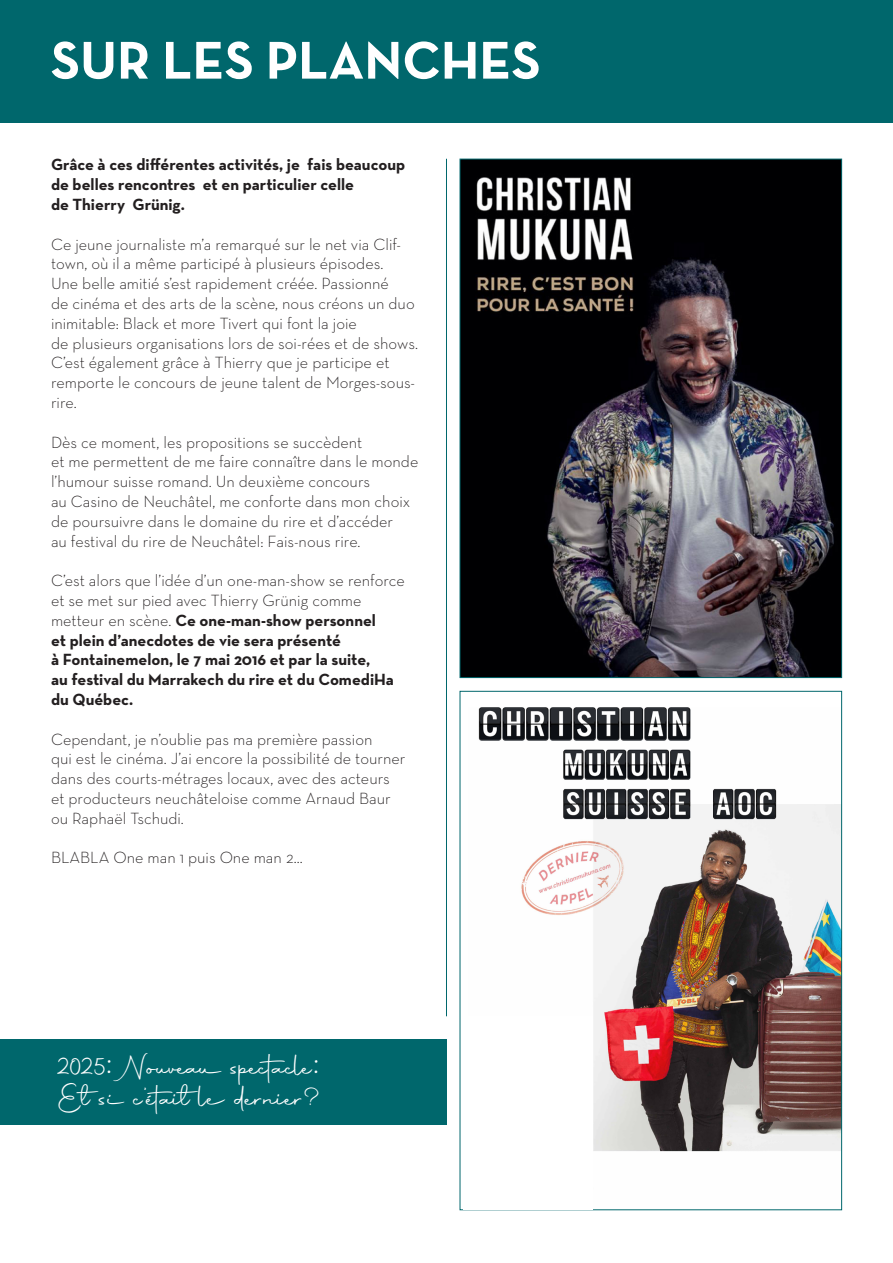
<style>
.page{position:relative;width:893px;height:1263px;background:#fff}
.page>*{position:absolute;margin:0;border:0;box-sizing:border-box;transform-origin:0 0}
.t1{font:700 54px "Neutra Text";color:#fff}
.t2{font:31.5px "Autography";color:#fff}
.t3{font:300 16.5px/19.8px "Neutra Text";color:#231f20}
.t4{font:700 16.5px/19.8px "Neutra Text";color:#231f20}
.s1{font-weight:300}
</style>
<div class="page">
<div style="left:0;top:0;width:893px;height:122px;background:#00676c"></div>
<div style="left:0;top:1040px;width:446px;height:85px;background:#00676c"></div>
<hr style="left:446px;top:159px;width:1px;height:857px;background:#00676c">
<img style="left:478px;top:707px;width:362px;height:445px">
<img style="left:462px;top:161px;width:378px;height:515px">
<div style="left:463px;top:1016px;width:130px;height:193px;background:#fff"></div>
<p class="t1" style="left:51px;top:27px;width:491px">SUR LES PLANCHES</p>
<p class="t4" style="left:51px;top:154px;width:356px">Grâce à ces différentes activités, je fais beaucoup de belles rencontres et en particulier celle</p>
<p class="t4" style="left:51px;top:194px;width:135px">de Thierry Grünig.</p>
<p class="t3" style="left:51px;top:234px;width:351px">Ce jeune journaliste m’a remarqué sur le net via Clif&shy;town, où il a même participé à plusieurs épisodes.</p>
<p class="t3" style="left:51px;top:273px;width:339px">Une belle amitié s’est rapidement créée. Passionné</p>
<p class="t3" style="left:51px;top:293px;width:365px">de cinéma et des arts de la scène, nous créons un duo inimitable: Black et more Tivert qui font la joie</p>
<p class="t3" style="left:51px;top:333px;width:368px">de plusieurs organisations lors de soi-rées et de shows.<br>C’est également grâce à Thierry que je participe et remporte le concours de jeune talent de Morges-sous&shy;rire.</p>
<p class="t3" style="left:51px;top:432px;width:313px">Dès ce moment, les propositions se succèdent</p>
<p class="t3" style="left:51px;top:451px;width:369px">et me permettent de me faire connaître dans le monde l’humour suisse romand. Un deuxième concours</p>
<p class="t3" style="left:51px;top:491px;width:361px">au Casino de Neuchâtel, me conforte dans mon choix de poursuivre dans le domaine du rire et d’accéder</p>
<p class="t3" style="left:51px;top:531px;width:311px">au festival du rire de Neuchâtel: Fais-nous rire.</p>
<p class="t3" style="left:51px;top:570px;width:355px">C’est alors que l’idée d’un one-man-show se renforce et se met sur pied avec Thierry Grünig comme</p>
<p class="t4" style="left:51px;top:610px;width:326px"><span class="s1">metteur en scène.</span> Ce one-man-show personnel</p>
<p class="t4" style="left:51px;top:630px;width:292px">et plein d’anecdotes de vie sera présenté</p>
<p class="t4" style="left:51px;top:649px;width:321px">à Fontainemelon, le 7 mai 2016 et par la suite,</p>
<p class="t4" style="left:51px;top:669px;width:344px">au festival du Marrakech du rire et du ComediHa</p>
<p class="t4" style="left:51px;top:689px;width:84px">du Québec.</p>
<p class="t3" style="left:51px;top:729px;width:323px">Cependant, je n’oublie pas ma première passion</p>
<p class="t3" style="left:51px;top:748px;width:356px">qui est le cinéma. J’ai encore la possibilité de tourner dans des courts-métrages locaux, avec des acteurs</p>
<p class="t3" style="left:51px;top:788px;width:341px">et producteurs neuchâteloise comme Arnaud Baur</p>
<p class="t3" style="left:51px;top:808px;width:134px">ou Raphaël Tschudi.</p>
<p class="t3" style="left:51px;top:847px;width:253px">BLABLA One man 1 puis One man 2...</p>
<p class="t2" style="left:57px;top:1046px;width:264px">2025: Nouveau spectacle:</p>
<p class="t2" style="left:57px;top:1077px;width:264px">Et si c’était le dernier?</p>
</div>
